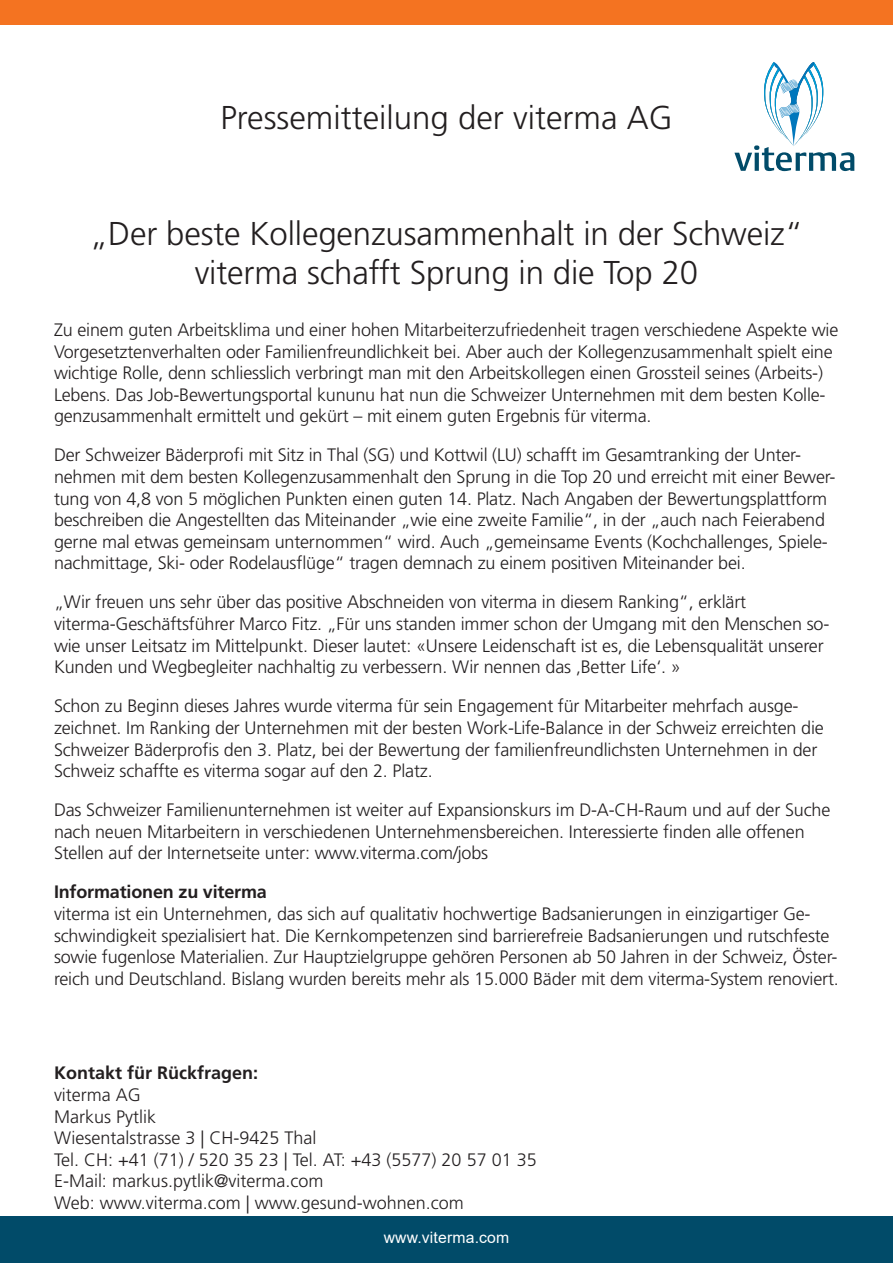
<style>
.page{position:relative;width:893px;height:1263px;background:#fff}
.page>*{position:absolute;margin:0;border:0;box-sizing:border-box;transform-origin:0 0}
.t1{font:300 33px/39.6px "Frutiger LT Pro";letter-spacing:-.005em;color:#231f20;text-align:center}
.t2{font:300 18px/21.6px "Frutiger LT Pro";letter-spacing:-.01em;color:#231f20}
.t3{font:700 18px "Frutiger LT Pro";color:#231f20}
.t4{font:15.75px "Arial";letter-spacing:.01em;color:#fff}
.s1{font-weight:700}
</style>
<div class="page">
<div style="left:0;top:0;width:893px;height:24px;background:#f47321"></div>
<div style="left:0;top:1216px;width:893px;height:47px;background:#014b69"></div>
<svg style="left:734px;top:62px;width:120px;height:109px"></svg>
<p class="t1" style="left:220px;top:98px;width:454px">Pressemitteilung der viterma AG</p>
<p class="t1" style="left:90px;top:214px;width:714px">„Der beste Kollegenzusammenhalt in der Schweiz“ viterma schafft Sprung in die Top 20</p>
<p class="t2" style="left:54px;top:319px;width:786px">Zu einem guten Arbeitsklima und einer hohen Mitarbeiterzufriedenheit tragen verschiedene Aspekte wie Vorgesetztenverhalten oder Familienfreundlichkeit bei. Aber auch der Kollegenzusammenhalt spielt eine wichtige Rolle, denn schliesslich verbringt man mit den Arbeitskollegen einen Grossteil seines (Arbeits-)<br>Lebens. Das Job-Bewertungsportal kununu hat nun die Schweizer Unternehmen mit dem besten Kolle&shy;genzusammenhalt ermittelt und gekürt – mit einem guten Ergebnis für viterma.</p>
<p class="t2" style="left:54px;top:445px;width:783px">Der Schweizer Bäderprofi mit Sitz in Thal (SG) und Kottwil (LU) schafft im Gesamtranking der Unter&shy;nehmen mit dem besten Kollegenzusammenhalt den Sprung in die Top 20 und erreicht mit einer Bewer&shy;tung von 4,8 von 5 möglichen Punkten einen guten 14. Platz. Nach Angaben der Bewertungsplattform beschreiben die Angestellten das Miteinander „wie eine zweite Familie“, in der „auch nach Feierabend gerne mal etwas gemeinsam unternommen“ wird. Auch „gemeinsame Events (Kochchallenges, Spiele&shy;nachmittage, Ski- oder Rodelausflüge“ tragen demnach zu einem positiven Miteinander bei.</p>
<p class="t2" style="left:54px;top:592px;width:777px">„Wir freuen uns sehr über das positive Abschneiden von viterma in diesem Ranking“, erklärt viterma-Geschäftsführer Marco Fitz. „Für uns standen immer schon der Umgang mit den Menschen so&shy;wie unser Leitsatz im Mittelpunkt. Dieser lautet: «Unsere Leidenschaft ist es, die Lebensqualität unserer Kunden und Wegbegleiter nachhaltig zu verbessern. Wir nennen das ‚Better Life‘. »</p>
<p class="t2" style="left:54px;top:695px;width:771px">Schon zu Beginn dieses Jahres wurde viterma für sein Engagement für Mitarbeiter mehrfach ausge&shy;zeichnet. Im Ranking der Unternehmen mit der besten Work-Life-Balance in der Schweiz erreichten die Schweizer Bäderprofis den 3. Platz, bei der Bewertung der familienfreundlichsten Unternehmen in der Schweiz schaffte es viterma sogar auf den 2. Platz.</p>
<p class="t2" style="left:54px;top:799px;width:778px">Das Schweizer Familienunternehmen ist weiter auf Expansionskurs im D-A-CH-Raum und auf der Suche nach neuen Mitarbeitern in verschiedenen Unternehmensbereichen. Interessierte finden alle offenen<br>Stellen auf der Internetseite unter: www.viterma.com/jobs</p>
<p class="t2" style="left:54px;top:881px;width:786px"><span class="s1">Informationen zu viterma<br></span>viterma ist ein Unternehmen, das sich auf qualitativ hochwertige Badsanierungen in einzigartiger Ge&shy;schwindigkeit spezialisiert hat. Die Kernkompetenzen sind barrierefreie Badsanierungen und rutschfeste sowie fugenlose Materialien. Zur Hauptzielgruppe gehören Personen ab 50 Jahren in der Schweiz, Öster&shy;reich und Deutschland. Bislang wurden bereits mehr als 15.000 Bäder mit dem viterma-System renoviert.</p>
<p class="t3" style="left:54px;top:1062px;width:206px">Kontakt für Rückfragen:</p>
<p class="t2" style="left:54px;top:1084px;width:103px">viterma AG<br>Markus Pytlik</p>
<p class="t2" style="left:54px;top:1127px;width:264px">Wiesentalstrasse 3 | CH-9425 Thal</p>
<p class="t2" style="left:54px;top:1149px;width:484px">Tel. CH: +41 (71) / 520 35 23 | Tel. AT: +43 (5577) 20 57 01 35</p>
<p class="t2" style="left:54px;top:1170px;width:411px">E-Mail: markus.pytlik@viterma.com<br>Web: www.viterma.com | www.gesund-wohnen.com</p>
<p class="t4" style="left:384px;top:1226px;width:127px">www.viterma.com</p>
</div>
